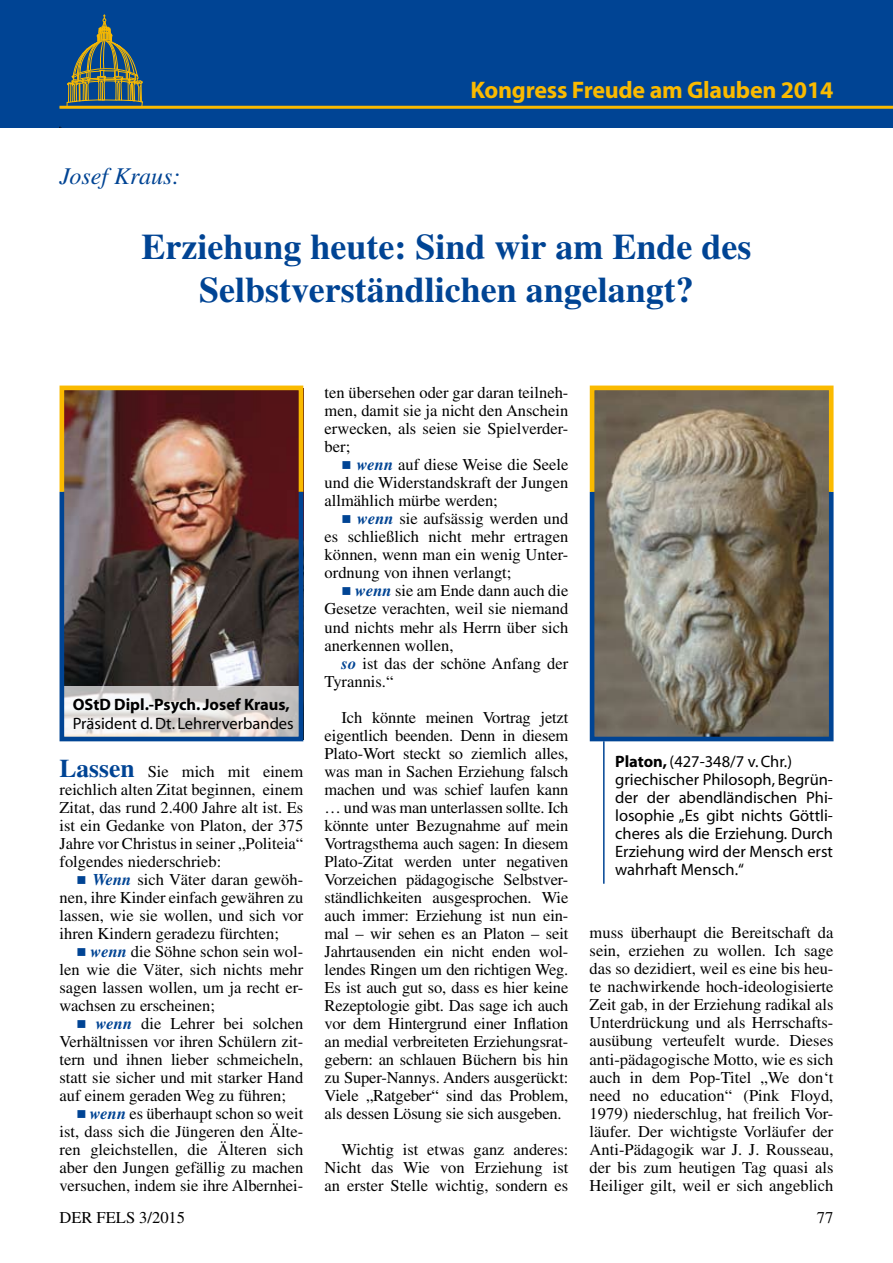
<style>
.page{position:relative;width:893px;height:1263px;background:#fff}
.page>*{position:absolute;margin:0;border:0;box-sizing:border-box;transform-origin:0 0}
.t1{font:700 36px/43.2px "Times";color:#004494;text-align:center}
.t2{font:700 24px "Myriad";letter-spacing:-.01em;color:#faba00}
.t3{font:italic 24px "Times";color:#004494}
.t4{font:16.5px/18px "Times";color:#000;text-align:justify}
.t5{font:16.5px/18px "Myriad";color:#000}
.t6{font:700 16.5px "Myriad";color:#000}
.s1{font-weight:700;font-size:25.5px;color:#004494}
.s2{color:#004494}
.s3{font-weight:700;font-style:italic;color:#004494}
.s4{font-weight:700}
</style>
<div class="page">
<div style="left:0;top:0;width:893px;height:128px;background:#004494"></div>
<hr style="left:60px;top:106px;width:833px;height:3px;background:#faba00">
<svg style="left:60px;top:14px;width:83px;height:114px"></svg>
<hr style="left:60px;top:107px;width:89px;height:1px;background:#faba00">
<img style="left:59px;top:385px;width:245px;height:102px">
<img style="left:59px;top:487px;width:245px;height:255px">
<svg style="left:589px;top:496px;width:245px;height:246px;background:#7a786f"></svg>
<svg style="left:589px;top:385px;width:245px;height:111px;background:#948565"></svg>
<hr style="left:603px;top:741px;width:2px;height:143px;background:#004494">
<h2 class="t3" style="left:60px;top:162px;width:123px">Josef Kraus:</h2>
<h2 class="t2" style="left:470px;top:78px;width:364px">Kongress Freude am Glauben 2014</h2>
<h1 class="t1" style="left:141px;top:225px;width:612px">Erziehung heute: Sind wir am Ende des<br>Selbstverständlichen angelangt?</h1>
<p class="t6" style="left:73px;top:696px;width:219px">OStD Dipl.-Psych. Josef Kraus,</p>
<p class="t5" style="left:73px;top:715px;width:223px">Präsident d. Dt. Lehrerverbandes</p>
<p class="t4" style="left:60px;top:762px;width:245px"><span class="s1">Lassen</span> Sie mich mit einem reichlich alten Zitat beginnen, einem Zitat, das rund 2.400 Jahre alt ist. Es ist ein Gedanke von Platon, der 375<br>Jahre vor Christus in seiner „Politeia“ folgendes niederschrieb:</p>
<p class="t4" style="left:60px;top:870px;width:245px;text-indent:17px"><span class="s2">■</span> <span class="s3">Wenn</span> sich Väter daran gewöh&shy;nen, ihre Kinder einfach gewähren zu lassen, wie sie wollen, und sich vor ihren Kindern geradezu fürchten;</p>
<p class="t4" style="left:60px;top:942px;width:245px;text-indent:17px"><span class="s2">■</span> <span class="s3">wenn</span> die Söhne schon sein wol&shy;len wie die Väter, sich nichts mehr sagen lassen wollen, um ja recht er&shy;wachsen zu erscheinen;</p>
<p class="t4" style="left:60px;top:1014px;width:245px;text-indent:17px"><span class="s2">■</span> <span class="s3">wenn</span> die Lehrer bei solchen Verhältnissen vor ihren Schülern zit&shy;tern und ihnen lieber schmeicheln, statt sie sicher und mit starker Hand auf einem geraden Weg zu führen;</p>
<p class="t4" style="left:60px;top:1104px;width:245px;text-indent:17px"><span class="s2">■</span> <span class="s3">wenn</span> es überhaupt schon so weit ist, dass sich die Jüngeren den Älte&shy;ren gleichstellen, die Älteren sich aber den Jungen gefällig zu machen versuchen, indem sie ihre Albernhei-</p>
<p class="t4" style="left:325px;top:384px;width:245px">ten übersehen oder gar daran teilneh&shy;men, damit sie ja nicht den Anschein erwecken, als seien sie Spielverder&shy;ber;</p>
<p class="t4" style="left:325px;top:456px;width:245px;text-indent:17px"><span class="s2">■</span> <span class="s3">wenn</span> auf diese Weise die Seele und die Widerstandskraft der Jungen allmählich mürbe werden;</p>
<p class="t4" style="left:325px;top:510px;width:245px;text-indent:17px"><span class="s2">■</span> <span class="s3">wenn</span> sie aufsässig werden und es schließlich nicht mehr ertragen können, wenn man ein wenig Unter&shy;ordnung von ihnen verlangt;</p>
<p class="t4" style="left:325px;top:582px;width:245px;text-indent:17px"><span class="s2">■</span> <span class="s3">wenn</span> sie am Ende dann auch die Gesetze verachten, weil sie niemand und nichts mehr als Herrn über sich anerkennen wollen,</p>
<p class="t4" style="left:325px;top:654px;width:245px;text-indent:17px"><span class="s3">so</span> ist das der schöne Anfang der<br>Tyrannis.“</p>
<p class="t4" style="left:325px;top:708px;width:245px;text-indent:17px">Ich könnte meinen Vortrag jetzt eigentlich beenden. Denn in diesem Plato-Wort steckt so ziemlich alles, was man in Sachen Erziehung falsch machen und was schief laufen kann … und was man unterlassen sollte. Ich könnte unter Bezugnahme auf mein Vortragsthema auch sagen: In diesem Plato-Zitat werden unter negativen Vorzeichen pädagogische Selbstver&shy;ständlichkeiten ausgesprochen. Wie auch immer: Erziehung ist nun ein&shy;mal – wir sehen es an Platon – seit Jahrtausenden ein nicht enden wol&shy;lendes Ringen um den richtigen Weg.<br>Es ist auch gut so, dass es hier keine Rezeptologie gibt. Das sage ich auch vor dem Hintergrund einer Inflation an medial verbreiteten Erziehungsrat&shy;gebern: an schlauen Büchern bis hin zu Super-Nannys. Anders ausgerückt:<br>Viele „Ratgeber“ sind das Problem, als dessen Lösung sie sich ausgeben.</p>
<p class="t4" style="left:325px;top:1140px;width:245px;text-indent:17px">Wichtig ist etwas ganz anderes:<br>Nicht das Wie von Erziehung ist an erster Stelle wichtig, sondern es</p>
<p class="t5" style="left:615px;top:753px;width:219px"><span class="s4">Platon,</span> (427-348/7 v. Chr.) griechischer Philosoph, Begrün&shy;der der abendländischen Phi&shy;losophie „Es gibt nichts Göttli&shy;cheres als die Erziehung. Durch<br>Erziehung wird der Mensch erst wahrhaft Mensch.“</p>
<p class="t4" style="left:590px;top:924px;width:245px">muss überhaupt die Bereitschaft da sein, erziehen zu wollen. Ich sage das so dezidiert, weil es eine bis heu&shy;te nachwirkende hoch-ideologisierte Zeit gab, in der Erziehung radikal als Unterdrückung und als Herrschafts&shy;ausübung verteufelt wurde. Dieses anti-pädagogische Motto, wie es sich auch in dem Pop-Titel „We don‘t need no education“ (Pink Floyd, 1979) niederschlug, hat freilich Vor&shy;läufer. Der wichtigste Vorläufer der Anti-Pädagogik war J. J. Rousseau, der bis zum heutigen Tag quasi als Heiliger gilt, weil er sich angeblich</p>
<p class="t4" style="left:60px;top:1209px;width:127px">DER FELS 3/2015</p>
<p class="t4" style="left:817px;top:1209px;width:18px">77</p>
</div>
